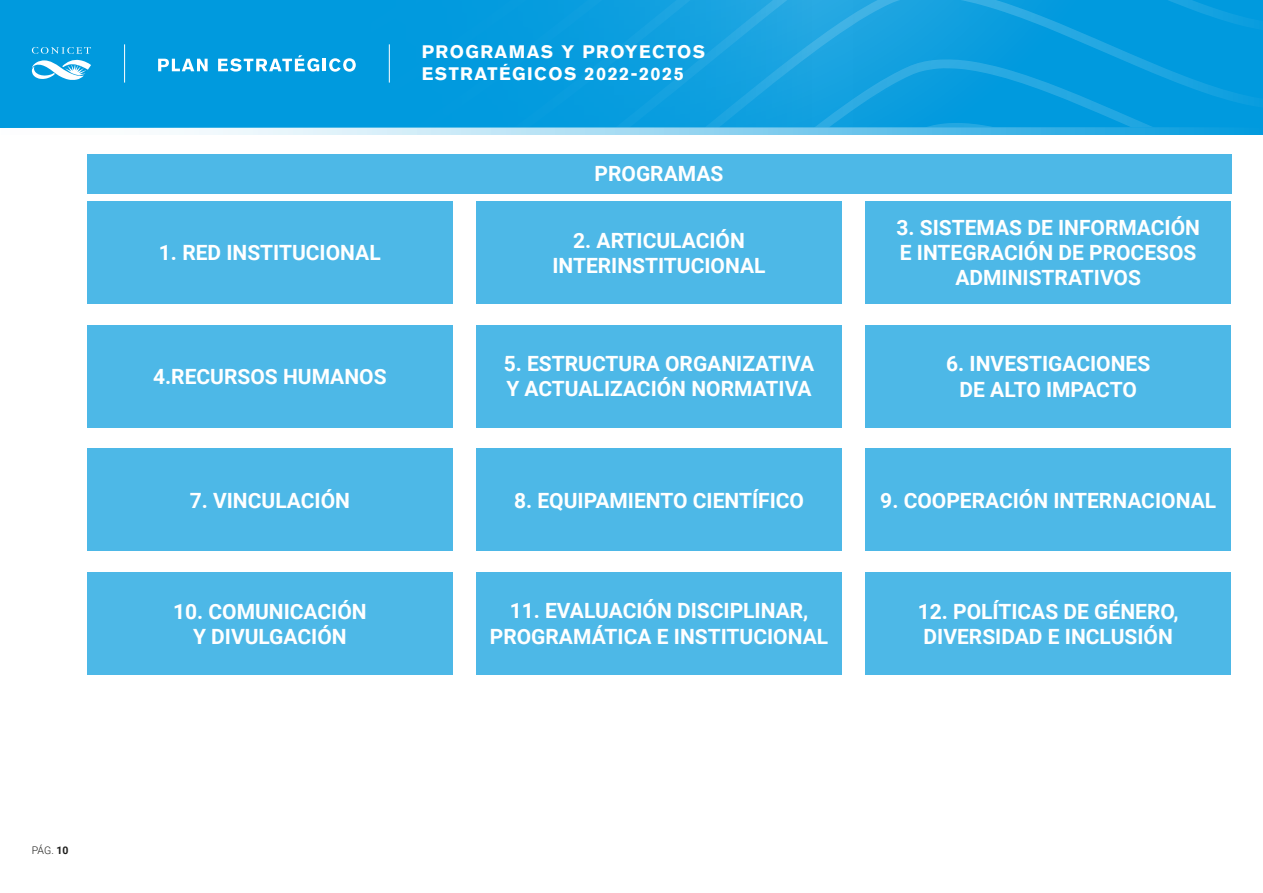
<style>
.page{position:relative;width:1263px;height:893px;background:#fff}
.page>*{position:absolute;margin:0;border:0;box-sizing:border-box;transform-origin:0 0}
.t1{font:700 21px/25.2px "Roboto";color:#fff;text-align:center}
.t2{font:700 18px/21.6px "Akzidenz Grotesk BQ";letter-spacing:.08em;color:#fff}
.t3{font:300 10.5px "Roboto";color:#1d1d1b}
.s1{font-weight:700}
</style>
<div class="page">
<div style="left:87px;top:154px;width:1144px;height:39px;background:#4db8e7"></div>
<div style="left:476px;top:201px;width:366px;height:103px;background:#4db8e7"></div>
<div style="left:87px;top:201px;width:366px;height:103px;background:#4db8e7"></div>
<div style="left:865px;top:201px;width:366px;height:103px;background:#4db8e7"></div>
<div style="left:476px;top:325px;width:366px;height:102px;background:#4db8e7"></div>
<div style="left:87px;top:325px;width:366px;height:102px;background:#4db8e7"></div>
<div style="left:865px;top:325px;width:366px;height:102px;background:#4db8e7"></div>
<div style="left:476px;top:448px;width:366px;height:103px;background:#4db8e7"></div>
<div style="left:87px;top:448px;width:366px;height:103px;background:#4db8e7"></div>
<div style="left:865px;top:448px;width:366px;height:103px;background:#4db8e7"></div>
<div style="left:476px;top:572px;width:366px;height:102px;background:#4db8e7"></div>
<div style="left:87px;top:572px;width:366px;height:102px;background:#4db8e7"></div>
<div style="left:865px;top:572px;width:366px;height:102px;background:#4db8e7"></div>
<svg style="left:0;top:0;width:1263px;height:127px;background:#089cde"></svg>
<hr style="left:389px;top:44px;width:1px;height:39px;background:#fff">
<svg style="left:158px;top:59px;width:50px;height:12px"></svg>
<svg style="left:218px;top:55px;width:138px;height:17px"></svg>
<svg style="left:32px;top:47px;width:59px;height:33px"></svg>
<hr style="left:124px;top:44px;width:1px;height:39px;background:#fff">
<svg style="left:0;top:127px;width:1263px;height:8px"></svg>
<p class="t3" style="left:32px;top:843px;width:38px">PÁG. <span class="s1">10</span></p>
<p class="t2" style="left:422px;top:41px;width:285px">PROGRAMAS Y PROYECTOS<br>ESTRATÉGICOS 2022-2025</p>
<p class="t1" style="left:159px;top:239px;width:223px">1. RED INSTITUCIONAL</p>
<p class="t1" style="left:153px;top:363px;width:235px">4.RECURSOS HUMANOS</p>
<p class="t1" style="left:595px;top:161px;width:130px">PROGRAMAS</p>
<p class="t1" style="left:552px;top:227px;width:215px">2. ARTICULACIÓN<br>INTERINSTITUCIONAL</p>
<p class="t1" style="left:896px;top:214px;width:305px">3. SISTEMAS DE INFORMACIÓN<br>E INTEGRACIÓN DE PROCESOS<br>ADMINISTRATIVOS</p>
<p class="t1" style="left:504px;top:350px;width:312px;text-align:left">5. ESTRUCTURA ORGANIZATIVA<br>Y ACTUALIZACIÓN NORMATIVA</p>
<p class="t1" style="left:946px;top:350px;width:206px">6. INVESTIGACIONES<br>DE ALTO IMPACTO</p>
<p class="t1" style="left:190px;top:487px;width:162px">7. VINCULACIÓN</p>
<p class="t1" style="left:514px;top:487px;width:291px">8. EQUIPAMIENTO CIENTÍFICO</p>
<p class="t1" style="left:880px;top:487px;width:337px">9. COOPERACIÓN INTERNACIONAL</p>
<p class="t1" style="left:173px;top:598px;width:195px">10. COMUNICACIÓN<br>Y DIVULGACIÓN</p>
<p class="t1" style="left:490px;top:598px;width:340px">11. EVALUACIÓN DISCIPLINAR,<br>PROGRAMÁTICA E INSTITUCIONAL</p>
<p class="t1" style="left:918px;top:598px;width:263px;text-align:left">12. POLÍTICAS DE GÉNERO,<br>DIVERSIDAD E INCLUSIÓN</p>
</div>
